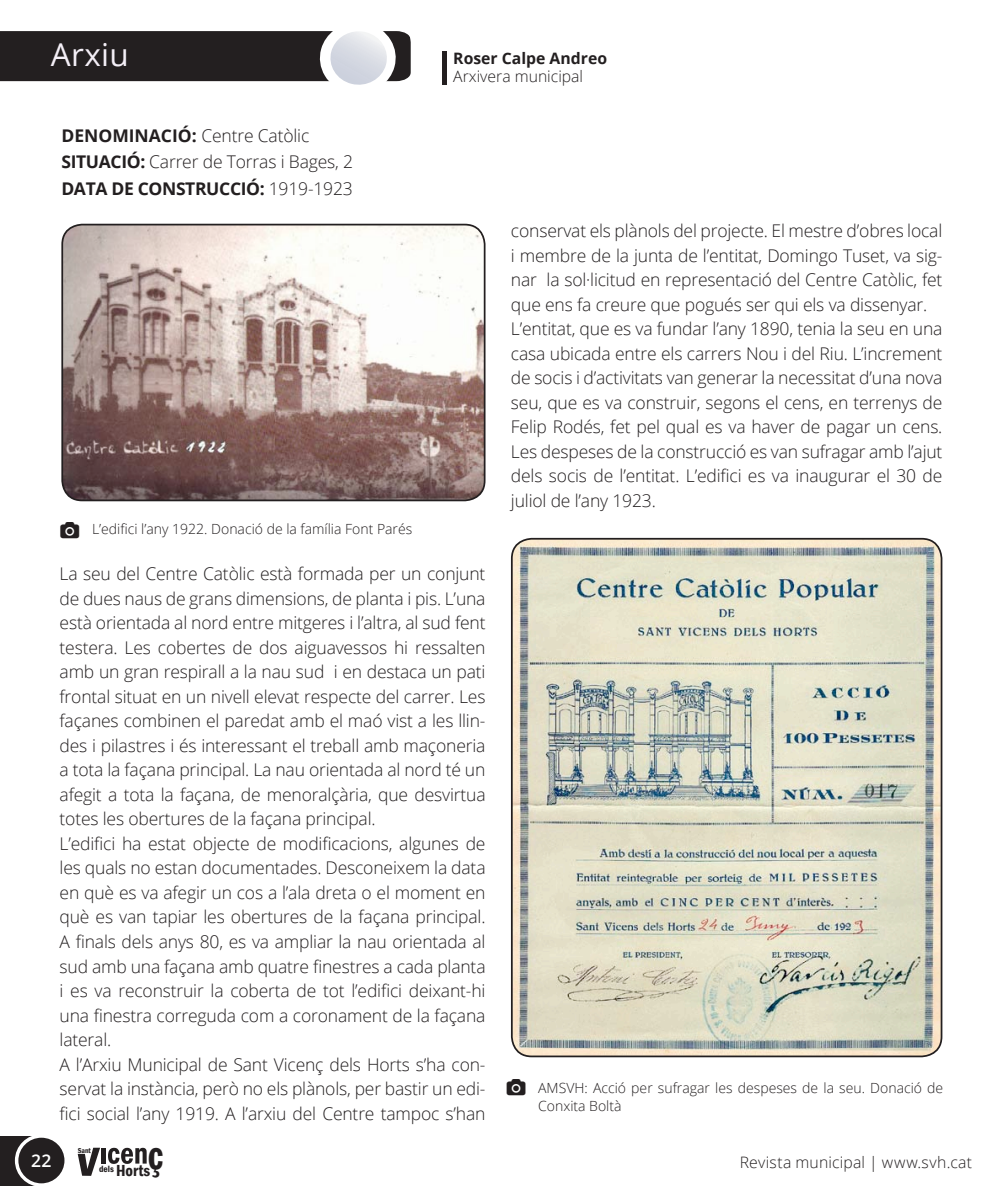
<style>
.page{position:relative;width:993px;height:1191px;background:#fff}
.page>*{position:absolute;margin:0;border:0;box-sizing:border-box;transform-origin:0 0}
.t1{font:42.35px "Franklin Gothic LT Demi Cmpr";color:#231f20;scale:.94 1}
.t2{font:31.5px "Open Sans";letter-spacing:.01em;color:#f4eff7}
.t3{font:300 17.5px/24.5px "Open Sans";letter-spacing:-.01em;color:#231f20}
.t4{font:600 17.5px "Open Sans";color:#fff}
.t5{font:600 condensed 16.45px "Franklin Gothic LT";color:#231f20}
.t6{font:300 15.75px "Open Sans";letter-spacing:.005em;color:#231f20}
.t7{font:700 15.75px "Open Sans";color:#231f20}
.t8{font:300 14px/17.5px "Open Sans";color:#231f20}
.t9{font:600 condensed 7.52px "Franklin Gothic LT";color:#231f20}
.s1{font-weight:700}
</style>
<div class="page">
<hr style="left:102px;top:1148px;width:4px;height:15px;background:#231f20">
<svg style="left:108px;top:1147px;width:39px;height:16px"></svg>
<svg style="left:78px;top:1147px;width:22px;height:28px"></svg>
<div style="left:0;top:1136px;width:40px;height:49px;background:#231f20"></div>
<div style="left:17px;top:1136px;width:49px;height:49px;background:#231f20;border-radius:50%"></div>
<div style="left:15px;top:1134px;width:53px;height:52px;border:4px solid #fff;border-radius:50%"></div>
<svg style="left:0;top:31px;width:410px;height:54px;background:#514e50"></svg>
<div style="left:442px;top:51px;width:5px;height:34px;background:#231f20"></div>
<img style="left:511px;top:539px;width:430px;height:517px">
<div style="left:511px;top:538px;width:431px;height:519px;border:2px solid #231f20;border-radius:20px"></div>
<img style="left:63px;top:225px;width:421px;height:275px">
<div style="left:61px;top:224px;width:424px;height:277px;border:2px solid #231f20;border-radius:20px"></div>
<h2 class="t2" style="left:51px;top:33px;width:79px">Arxiu</h2>
<p class="t3" style="left:61px;top:122px;width:293px;line-height:26.2px"><span class="s1">DENOMINACIÓ:</span> Centre Catòlic<br><span class="s1">SITUACIÓ:</span> Carrer de Torras i Bages, 2<br><span class="s1">DATA DE CONSTRUCCIÓ:</span> 1919-1923</p>
<p class="t8" style="left:92px;top:520px;width:322px">L’edifici l’any 1922. Donació de la família Font Parés</p>
<p class="t7" style="left:453px;top:47px;width:155px">Roser Calpe Andreo</p>
<p class="t6" style="left:453px;top:66px;width:131px">Arxivera municipal</p>
<p class="t3" style="left:511px;top:218px;width:433px">conservat els plànols del projecte. El mestre d’obres local i membre de la junta de l’entitat, Domingo Tuset, va sig&shy;nar la sol·licitud en representació del Centre Catòlic, fet que ens fa creure que pogués ser qui els va dissenyar.<br>L’entitat, que es va fundar l’any 1890, tenia la seu en una casa ubicada entre els carrers Nou i del Riu. L’increment de socis i d’activitats van generar la necessitat d’una nova seu, que es va construir, segons el cens, en terrenys de Felip Rodés, fet pel qual es va haver de pagar un cens.<br>Les despeses de la construcció es van sufragar amb l’ajut dels socis de l’entitat. L’edifici es va inaugurar el 30 de juliol de l’any 1923.</p>
<p class="t3" style="left:60px;top:561px;width:427px">La seu del Centre Catòlic està formada per un conjunt de dues naus de grans dimensions, de planta i pis. L’una està orientada al nord entre mitgeres i l’altra, al sud fent testera. Les cobertes de dos aiguavessos hi ressalten amb un gran respirall a la nau sud i en destaca un pati frontal situat en un nivell elevat respecte del carrer. Les façanes combinen el paredat amb el maó vist a les llin&shy;des i pilastres i és interessant el treball amb maçoneria a tota la façana principal. La nau orientada al nord té un afegit a tota la façana, de menoralçària, que desvirtua totes les obertures de la façana principal.<br>L’edifici ha estat objecte de modificacions, algunes de les quals no estan documentades. Desconeixem la data en què es va afegir un cos a l’ala dreta o el moment en què es van tapiar les obertures de la façana principal.<br>A finals dels anys 80, es va ampliar la nau orientada al sud amb una façana amb quatre finestres a cada planta i es va reconstruir la coberta de tot l’edifici deixant-hi una finestra correguda com a coronament de la façana lateral.<br>A l’Arxiu Municipal de Sant Vicenç dels Horts s’ha con&shy;servat la instància, però no els plànols, per bastir un edi&shy;fici social l’any 1919. A l’arxiu del Centre tampoc s’han</p>
<p class="t8" style="left:538px;top:1079px;width:406px">AMSVH: Acció per sufragar les despeses de la seu. Donació de<br>Conxita Boltà</p>
<p class="t4" style="left:31px;top:1148px;width:22px">22</p>
<p class="t9" style="left:78px;top:1146px;width:15px">Sant</p>
<h1 class="t1" style="left:148px;top:1132px;width:17px">ç</h1>
<p class="t6" style="left:739px;top:1151px;width:234px">Revista municipal | www.svh.cat</p>
<p class="t5" style="left:99px;top:1161px;width:53px"><sup>dels</sup> Horts</p>
</div>
